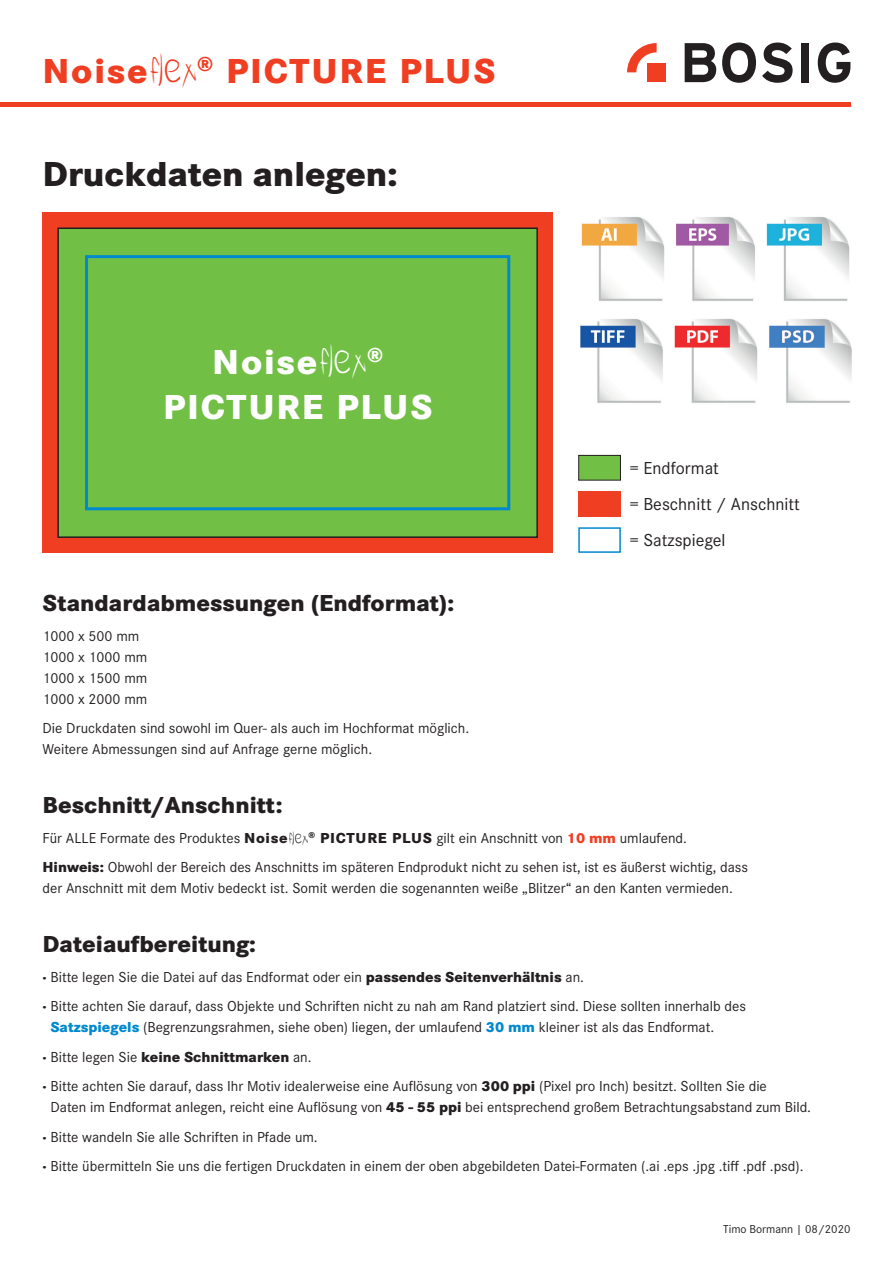
<style>
.page{position:relative;width:893px;height:1263px;background:#fff}
.page>*{position:absolute;margin:0;border:0;box-sizing:border-box;transform-origin:0 0}
.t1{font:800 36px "Corporate S";letter-spacing:.05em;color:#ef3e22}
.t2{font:800 36px/45px "Corporate S";letter-spacing:.05em;color:#fff;text-align:center}
.t3{font:800 36px "Corporate S";color:#231f20}
.t4{font:800 24px "Corporate S";color:#231f20}
.t5{font:18px/36px "Corporate S";color:#231f20}
.t6{font:15px/29.5px "Corporate S";color:#231f20}
.t7{font:12px "Corporate S";color:#231f20}
.s1{font-family:"Wolves Lower";font-weight:400}
.s2{font-weight:800}
.s3{font-family:"Wolves Lower"}
.s4{font-weight:800;color:#ef3e22}
.s5{font-weight:800;color:#0089cf}
</style>
<div class="page">
<hr style="left:0;top:102px;width:850px;height:4px;background:#ef3e22">
<svg style="left:627px;top:43px;width:30px;height:29px"></svg>
<div style="left:647px;top:63px;width:19px;height:19px;background:#ef3e22"></div>
<svg style="left:685px;top:43px;width:31px;height:39px"></svg>
<svg style="left:722px;top:43px;width:34px;height:40px"></svg>
<svg style="left:762px;top:43px;width:31px;height:40px"></svg>
<div style="left:801px;top:43px;width:8px;height:39px;background:#231f20"></div>
<svg style="left:818px;top:43px;width:32px;height:40px"></svg>
<div style="left:43px;top:213px;width:510px;height:340px;background:#ef3e22"></div>
<div style="left:58px;top:228px;width:479px;height:309px;background:#71bf44"></div>
<div style="left:57px;top:227px;width:481px;height:311px;border:2px solid #231f20"></div>
<div style="left:579px;top:455px;width:41px;height:25px;background:#71bf44"></div>
<div style="left:578px;top:455px;width:43px;height:25px;border:1px solid #231f20"></div>
<div style="left:578px;top:491px;width:43px;height:26px;background:#ef3e22"></div>
<img style="left:581px;top:217px;width:269px;height:84px">
<img style="left:580px;top:319px;width:272px;height:84px">
<div style="left:85px;top:255px;width:425px;height:255px;border:3px solid #0089cf"></div>
<div style="left:578px;top:527px;width:43px;height:26px;border:2px solid #0089cf"></div>
<h1 class="t1" style="left:43px;top:46px;width:454px">Noise<span class="s1">flex</span><sup>®</sup> PICTURE PLUS</h1>
<h1 class="t3" style="left:43px;top:149px;width:356px">Druckdaten anlegen:</h1>
<h1 class="t2" style="left:163px;top:339px;width:271px">Noise<span class="s1">flex</span><sup>®<br></sup>PICTURE PLUS</h1>
<p class="t5" style="left:629px;top:450px;width:172px">= Endformat<br>= Beschnitt / Anschnitt = Satzspiegel</p>
<h2 class="t4" style="left:43px;top:587px;width:413px">Standardabmessungen (Endformat):</h2>
<p class="t6" style="left:43px;top:625px;width:106px;line-height:21px">1000 x 500 mm<br>1000 x 1000 mm<br>1000 x 1500 mm<br>1000 x 2000 mm</p>
<p class="t6" style="left:43px;top:717px;width:428px;line-height:21px">Die Druckdaten sind sowohl im Quer- als auch im Hochformat möglich.<br>Weitere Abmessungen sind auf Anfrage gerne möglich.</p>
<h2 class="t4" style="left:43px;top:789px;width:242px">Beschnitt/Anschnitt:</h2>
<p class="t6" style="left:43px;top:823px;width:707px">Für ALLE Formate des Produktes <span class="s2">Noise</span><span class="s3">flex</span><sup>®</sup> <span class="s2">PICTURE PLUS</span> gilt ein Anschnitt von <span class="s4">10 mm</span> umlaufend.<br><span class="s2">Hinweis:</span> Obwohl der Bereich des Anschnitts im späteren Endprodukt nicht zu sehen ist, ist es äußerst wichtig, dass</p>
<p class="t6" style="left:43px;top:873px;width:692px">der Anschnitt mit dem Motiv bedeckt ist. Somit werden die sogenannten weiße „Blitzer“ an den Kanten vermieden.</p>
<h2 class="t4" style="left:43px;top:928px;width:215px">Dateiaufbereitung:</h2>
<p class="t6" style="left:43px;top:962px;width:705px"><span class="s2">⋅</span> Bitte legen Sie die Datei auf das Endformat oder ein <span class="s2">passendes Seitenverhältnis</span> an.<br><span class="s2">⋅</span> Bitte achten Sie darauf, dass Objekte und Schriften nicht zu nah am Rand platziert sind. Diese sollten innerhalb des</p>
<p class="t6" style="left:43px;top:1012px;width:726px;text-indent:8px"><span class="s5">Satzspiegels</span> (Begrenzungsrahmen, siehe oben) liegen, der umlaufend <span class="s5">30 mm</span> kleiner ist als das Endformat.<br><span class="s2">⋅</span> Bitte legen Sie <span class="s2">keine Schnittmarken</span> an.<br><span class="s2">⋅</span> Bitte achten Sie darauf, dass Ihr Motiv idealerweise eine Auflösung von <span class="s2">300 ppi</span> (Pixel pro Inch) besitzt. Sollten Sie die</p>
<p class="t6" style="left:43px;top:1092px;width:770px;text-indent:8px">Daten im Endformat anlegen, reicht eine Auflösung von <span class="s2">45 - 55 ppi</span> bei entsprechend großem Betrachtungsabstand zum Bild. <span class="s2">⋅</span> Bitte wandeln Sie alle Schriften in Pfade um.<br><span class="s2">⋅</span> Bitte übermitteln Sie uns die fertigen Druckdaten in einem der oben abgebildeten Datei-Formaten (.ai .eps .jpg .tiff .pdf .psd).</p>
<p class="t7" style="left:723px;top:1221px;width:129px">Timo Bormann | 08/2020</p>
</div>
